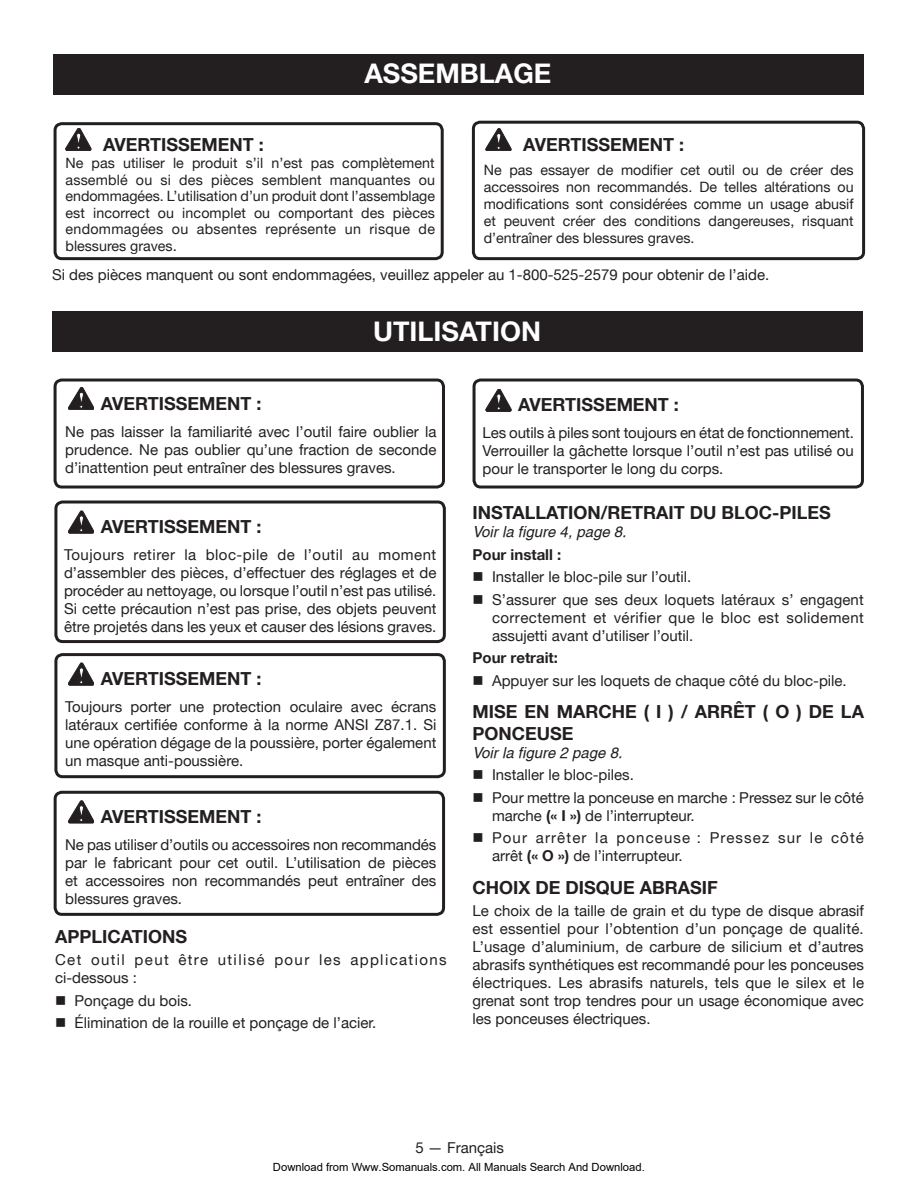
<style>
.page{position:relative;width:918px;height:1188px;background:#fff}
.page>*{position:absolute;margin:0;border:0;box-sizing:border-box;transform-origin:0 0}
.t1{font:700 27px "Helvetica Neue";color:#fff}
.t2{font:700 18px/21.6px "Helvetica Neue";color:#231f20}
.t3{font:15px/18px "Helvetica Neue";color:#231f20;text-align:justify}
.t4{font:15px/18px "Helvetica Neue";letter-spacing:.075em;color:#231f20}
.t5{font:15px/18px "Helvetica Neue";letter-spacing:.09em;color:#231f20}
.t6{font:italic 15px "Helvetica";color:#231f20}
.t7{font:700 15px "Helvetica Neue";color:#231f20}
.t8{font:14.25px/16.5px "Helvetica Neue";color:#231f20;text-align:justify}
.t9{font:11.25px "Arial";color:#000}
.s1{font-size:15px}
.s2{font-weight:700}
</style>
<div class="page">
<div style="left:53px;top:54px;width:811px;height:40px;background:#231f20"></div>
<svg style="left:66px;top:128px;width:25px;height:23px"></svg>
<div style="left:54px;top:122px;width:390px;height:138px;border:3px solid #231f20;border-radius:7px"></div>
<div style="left:472px;top:121px;width:393px;height:139px;border:3px solid #231f20;border-radius:7px"></div>
<svg style="left:486px;top:128px;width:25px;height:23px"></svg>
<svg style="left:68px;top:387px;width:26px;height:23px"></svg>
<svg style="left:68px;top:511px;width:26px;height:22px"></svg>
<svg style="left:68px;top:663px;width:26px;height:22px"></svg>
<svg style="left:68px;top:801px;width:26px;height:22px"></svg>
<div style="left:54px;top:501px;width:392px;height:142px;border:3px solid #231f20;border-radius:7px"></div>
<div style="left:54px;top:653px;width:392px;height:125px;border:3px solid #231f20;border-radius:7px"></div>
<div style="left:54px;top:791px;width:391px;height:125px;border:3px solid #231f20;border-radius:7px"></div>
<div style="left:54px;top:379px;width:391px;height:110px;border:3px solid #231f20;border-radius:7px"></div>
<div style="left:52px;top:312px;width:811px;height:40px;background:#231f20"></div>
<div style="left:473px;top:379px;width:391px;height:110px;border:3px solid #231f20;border-radius:7px"></div>
<svg style="left:486px;top:389px;width:25px;height:22px"></svg>
<h1 class="t1" style="left:364px;top:56px;width:189px">ASSEMBLAGE</h1>
<p class="t2" style="left:103px;top:133px;width:162px">AVERTISSEMENT :</p>
<p class="t8" style="left:66px;top:155px;width:371px">Ne pas utiliser le produit s’il n’est pas complètement assemblé ou si des pièces semblent manquantes ou endommagées. L’utilisation d’un produit dont l’assemblage est incorrect ou incomplet ou comportant des pièces endommagées ou absentes représente un risque de blessures graves<span class="s1">.</span></p>
<p class="t2" style="left:523px;top:133px;width:162px">AVERTISSEMENT :</p>
<p class="t8" style="left:484px;top:161px;width:371px;line-height:17.1px">Ne pas essayer de modifier cet outil ou de créer des accessoires non recommandés. De telles altérations ou modifications sont considérées comme un usage abusif et peuvent créer des conditions dangereuses, risquant d’entraîner des blessures graves.</p>
<p class="t3" style="left:52px;top:266px;width:719px">Si des pièces manquent ou sont endommagées, veuillez appeler au 1-800-525-2579 pour obtenir de l’aide.</p>
<h1 class="t1" style="left:373px;top:314px;width:169px">UTILISATION</h1>
<p class="t2" style="left:101px;top:392px;width:162px">AVERTISSEMENT :</p>
<p class="t3" style="left:65px;top:422px;width:373px">Ne pas laisser la familiarité avec l’outil faire oublier la prudence. Ne pas oublier qu’une fraction de seconde d’inattention peut entraîner des blessures graves.</p>
<p class="t2" style="left:101px;top:516px;width:162px">AVERTISSEMENT :</p>
<p class="t3" style="left:64px;top:546px;width:374px">Toujours retirer la bloc-pile de l’outil au moment d’assembler des pièces, d’effectuer des réglages et de procéder au nettoyage, ou lorsque l’outil n’est pas utilisé.<br>Si cette précaution n’est pas prise, des objets peuvent être projetés dans les yeux et causer des lésions graves.</p>
<p class="t2" style="left:101px;top:668px;width:162px">AVERTISSEMENT :</p>
<p class="t3" style="left:65px;top:698px;width:373px">Toujours porter une protection oculaire avec écrans latéraux certifiée conforme à la norme ANSI Z87.1. Si une opération dégage de la poussière, porter également un masque anti-poussière.</p>
<p class="t2" style="left:101px;top:806px;width:162px">AVERTISSEMENT :</p>
<p class="t3" style="left:65px;top:836px;width:373px">Ne pas utiliser d’outils ou accessoires non recommandés par le fabricant pour cet outil. L’utilisation de pièces et accessoires non recommandés peut entraîner des blessures graves.</p>
<p class="t2" style="left:55px;top:925px;width:133px">APPLICATIONS</p>
<p class="t5" style="left:55px;top:951px;width:393px">Cet outil peut être utilisé pour les applications ci-dessous :</p>
<p class="t3" style="left:55px;top:991px;width:139px">■ Ponçage du bois.</p>
<p class="t3" style="left:55px;top:1014px;width:323px">■ Élimination de la rouille et ponçage de l’acier.</p>
<p class="t2" style="left:518px;top:394px;width:162px">AVERTISSEMENT :</p>
<p class="t3" style="left:483px;top:424px;width:373px">Les outils à piles sont toujours en état de fonctionnement.<br>Verrouiller la gâchette lorsque l’outil n’est pas utilisé ou pour le transporter le long du corps.</p>
<p class="t2" style="left:472px;top:502px;width:360px">INSTALLATION/RETRAIT DU BLOC-PILES</p>
<p class="t6" style="left:472px;top:523px;width:155px">Voir la figure 4, page 8.</p>
<p class="t7" style="left:472px;top:545px;width:90px">Pour install :</p>
<p class="t3" style="left:472px;top:568px;width:220px">■ Installer le bloc-pile sur l’outil.</p>
<p class="t3" style="left:492px;top:590px;width:373px;text-indent:-20px">■ S’assurer que ses deux loquets latéraux s’ engagent correctement et vérifier que le bloc est solidement assujetti avant d’utiliser l’outil.</p>
<p class="t7" style="left:472px;top:649px;width:87px">Pour retrait:</p>
<p class="t3" style="left:472px;top:671px;width:376px">■ Appuyer sur les loquets de chaque côté du bloc-pile.</p>
<p class="t2" style="left:472px;top:701px;width:393px">MISE EN MARCHE ( I ) / ARRÊT ( O ) DE LA<br>PONCEUSE</p>
<p class="t6" style="left:472px;top:744px;width:151px">Voir la figure 2 page 8.</p>
<p class="t3" style="left:472px;top:766px;width:163px">■ Installer le bloc-piles.</p>
<p class="t3" style="left:492px;top:788px;width:373px;text-indent:-20px">■ Pour mettre la ponceuse en marche : Pressez sur le côté marche <span class="s2">(« I »)</span> de l’interrupteur.</p>
<p class="t4" style="left:492px;top:829px;width:373px;text-indent:-20px">■ Pour arrêter la ponceuse : Pressez sur le côté arrêt <span class="s2">(« O »)</span> de l’interrupteur.</p>
<p class="t2" style="left:472px;top:876px;width:247px">CHOIX DE DISQUE ABRASIF</p>
<p class="t3" style="left:472px;top:902px;width:393px">Le choix de la taille de grain et du type de disque abrasif est essentiel pour l’obtention d’un ponçage de qualité.<br>L’usage d’aluminium, de carbure de silicium et d’autres abrasifs synthétiques est recommandé pour les ponceuses électriques. Les abrasifs naturels, tels que le silex et le grenat sont trop tendres pour un usage économique avec les ponceuses électriques.</p>
<p class="t3" style="left:415px;top:1139px;width:90px">5 — Français</p>
<p class="t9" style="left:273px;top:1160px;width:373px">Download from Www.Somanuals.com. All Manuals Search And Download.</p>
</div>
